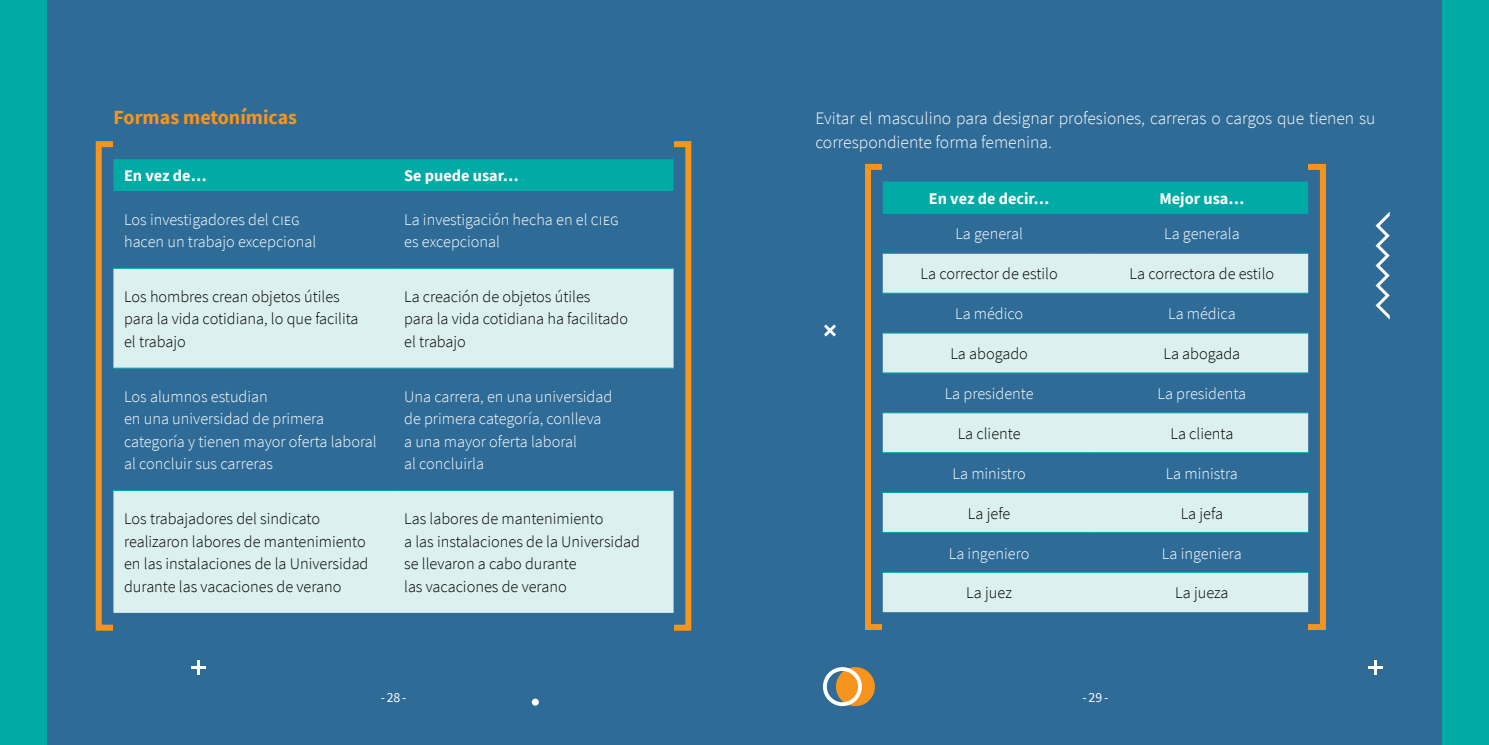
<style>
.page{position:relative;width:1489px;height:745px;background:#fff}
.page>*{position:absolute;margin:0;border:0;box-sizing:border-box;transform-origin:0 0}
.t1{font:700 20px "Source Sans Pro";color:#f7941e}
.t2{font:300 17.5px/23.8px "Source Sans Pro";color:#fff}
.t3{font:300 16.25px/22.5px "Source Sans Pro";color:#000}
.t4{font:300 16.25px/22.5px "Source Sans Pro";color:#fff}
.t5{font:700 16.25px "Source Sans Pro";color:#fff}
.t6{font:13.75px "Source Sans Pro";color:#fff}
</style>
<div class="page">
<div style="left:0;top:0;width:744px;height:744px;background:#2f6b97"></div>
<div style="left:96px;top:141px;width:595px;height:489px;border:6px solid #f7941e"></div>
<div style="left:744px;top:0;width:744px;height:744px;background:#2f6b97"></div>
<div style="left:865px;top:164px;width:460px;height:465px;border:6px solid #f7941e"></div>
<div style="left:882px;top:159px;width:425px;height:490px;background:#2f6b97"></div>
<hr style="left:191px;top:665px;width:15px;height:3px;background:#fff">
<hr style="left:197px;top:659px;width:3px;height:14px;background:#fff">
<svg style="left:824px;top:324px;width:12px;height:12px"></svg>
<div style="left:835px;top:666px;width:39px;height:39px;background:#f7941e;border-radius:50%"></div>
<svg style="left:822px;top:666px;width:39px;height:39px"></svg>
<div style="left:1442px;top:0;width:46px;height:744px;background:#00aaa5"></div>
<div style="left:0;top:0;width:46px;height:744px;background:#00aaa5"></div>
<div style="left:113px;top:106px;width:560px;height:543px;background:#2f6b97"></div>
<div style="left:113px;top:159px;width:560px;height:32px;background:#00aaa5"></div>
<svg style="left:113px;top:269px;width:560px;height:343px;fill:#dbf0ef"></svg>
<hr style="left:113px;top:268px;width:280px;height:1px;background:#00aaa5">
<hr style="left:393px;top:268px;width:280px;height:1px;background:#00aaa5">
<hr style="left:113px;top:367px;width:280px;height:1px;background:#00aaa5">
<hr style="left:393px;top:367px;width:280px;height:1px;background:#00aaa5">
<hr style="left:113px;top:489px;width:280px;height:1px;background:#00aaa5">
<hr style="left:393px;top:489px;width:280px;height:1px;background:#00aaa5">
<svg style="left:531px;top:698px;width:8px;height:7px"></svg>
<div style="left:882px;top:181px;width:425px;height:32px;background:#00aaa5"></div>
<svg style="left:882px;top:254px;width:425px;height:357px;fill:#dbf0ef"></svg>
<hr style="left:882px;top:213px;width:213px;height:1px;background:#00aaa5">
<hr style="left:1095px;top:213px;width:212px;height:1px;background:#00aaa5">
<hr style="left:882px;top:253px;width:213px;height:1px;background:#00aaa5">
<hr style="left:1095px;top:253px;width:212px;height:1px;background:#00aaa5">
<hr style="left:882px;top:292px;width:213px;height:1px;background:#00aaa5">
<hr style="left:1095px;top:292px;width:212px;height:1px;background:#00aaa5">
<hr style="left:882px;top:332px;width:213px;height:1px;background:#00aaa5">
<hr style="left:1095px;top:332px;width:212px;height:1px;background:#00aaa5">
<hr style="left:882px;top:372px;width:213px;height:1px;background:#00aaa5">
<hr style="left:1095px;top:372px;width:212px;height:1px;background:#00aaa5">
<hr style="left:882px;top:412px;width:213px;height:1px;background:#00aaa5">
<hr style="left:1095px;top:412px;width:212px;height:1px;background:#00aaa5">
<hr style="left:882px;top:452px;width:213px;height:1px;background:#00aaa5">
<hr style="left:1095px;top:452px;width:212px;height:1px;background:#00aaa5">
<hr style="left:882px;top:492px;width:213px;height:1px;background:#00aaa5">
<hr style="left:1095px;top:492px;width:212px;height:1px;background:#00aaa5">
<hr style="left:882px;top:531px;width:213px;height:1px;background:#00aaa5">
<hr style="left:1095px;top:531px;width:212px;height:1px;background:#00aaa5">
<hr style="left:882px;top:571px;width:213px;height:1px;background:#00aaa5">
<hr style="left:1095px;top:571px;width:212px;height:1px;background:#00aaa5">
<hr style="left:1368px;top:665px;width:14px;height:3px;background:#fff">
<hr style="left:1373px;top:659px;width:3px;height:14px;background:#fff">
<svg style="left:1375px;top:212px;width:14px;height:107px"></svg>
<p class="t1" style="left:113px;top:104px;width:185px">Formas metonímicas</p>
<p class="t5" style="left:124px;top:165px;width:84px">En vez de…</p>
<p class="t5" style="left:404px;top:165px;width:116px">Se puede usar…</p>
<p class="t4" style="left:124px;top:208px;width:194px">Los investigadores del cieg hacen un trabajo excepcional</p>
<p class="t4" style="left:404px;top:208px;width:216px">La investigación hecha en el cieg es excepcional</p>
<p class="t3" style="left:124px;top:285px;width:236px">Los hombres crean objetos útiles para la vida cotidiana, lo que facilita el trabajo</p>
<p class="t3" style="left:404px;top:285px;width:225px">La creación de objetos útiles<br>para la vida cotidiana ha facilitado el trabajo</p>
<p class="t4" style="left:124px;top:385px;width:254px">Los alumnos estudian<br>en una universidad de primera categoría y tienen mayor oferta laboral al concluir sus carreras</p>
<p class="t4" style="left:404px;top:385px;width:210px">Una carrera, en una universidad de primera categoría, conlleva a una mayor oferta laboral<br>al concluirla</p>
<p class="t3" style="left:124px;top:507px;width:246px">Los trabajadores del sindicato realizaron labores de mantenimiento en las instalaciones de la Universidad durante las vacaciones de verano</p>
<p class="t3" style="left:404px;top:507px;width:237px">Las labores de mantenimiento<br>a las instalaciones de la Universidad se llevaron a cabo durante<br>las vacaciones de verano</p>
<p class="t2" style="left:815px;top:106px;width:561px">Evitar el masculino para designar profesiones, carreras o cargos que tienen su correspondiente forma femenina.</p>
<p class="t5" style="left:928px;top:187px;width:122px">En vez de decir…</p>
<p class="t5" style="left:1159px;top:187px;width:86px">Mejor usa…</p>
<p class="t4" style="left:955px;top:223px;width:69px">La general</p>
<p class="t4" style="left:1163px;top:223px;width:77px">La generala</p>
<p class="t3" style="left:920px;top:262px;width:139px">La corrector de estilo</p>
<p class="t3" style="left:1129px;top:262px;width:146px">La correctora de estilo</p>
<p class="t4" style="left:955px;top:302px;width:70px">La médico</p>
<p class="t4" style="left:1167px;top:302px;width:69px">La médica</p>
<p class="t3" style="left:950px;top:342px;width:79px">La abogado</p>
<p class="t3" style="left:1163px;top:342px;width:78px">La abogada</p>
<p class="t4" style="left:944px;top:382px;width:90px">La presidente</p>
<p class="t4" style="left:1157px;top:382px;width:90px">La presidenta</p>
<p class="t3" style="left:957px;top:422px;width:64px">La cliente</p>
<p class="t3" style="left:1170px;top:422px;width:64px">La clienta</p>
<p class="t4" style="left:952px;top:462px;width:75px">La ministro</p>
<p class="t4" style="left:1165px;top:462px;width:74px">La ministra</p>
<p class="t3" style="left:967px;top:501px;width:44px">La jefe</p>
<p class="t3" style="left:1180px;top:501px;width:44px">La jefa</p>
<p class="t4" style="left:948px;top:541px;width:82px">La ingeniero</p>
<p class="t4" style="left:1161px;top:541px;width:81px">La ingeniera</p>
<p class="t3" style="left:966px;top:581px;width:47px">La juez</p>
<p class="t3" style="left:1175px;top:581px;width:55px">La jueza</p>
<p class="t6" style="left:380px;top:688px;width:27px">-28-</p>
<p class="t6" style="left:1082px;top:688px;width:27px">-29-</p>
</div>
